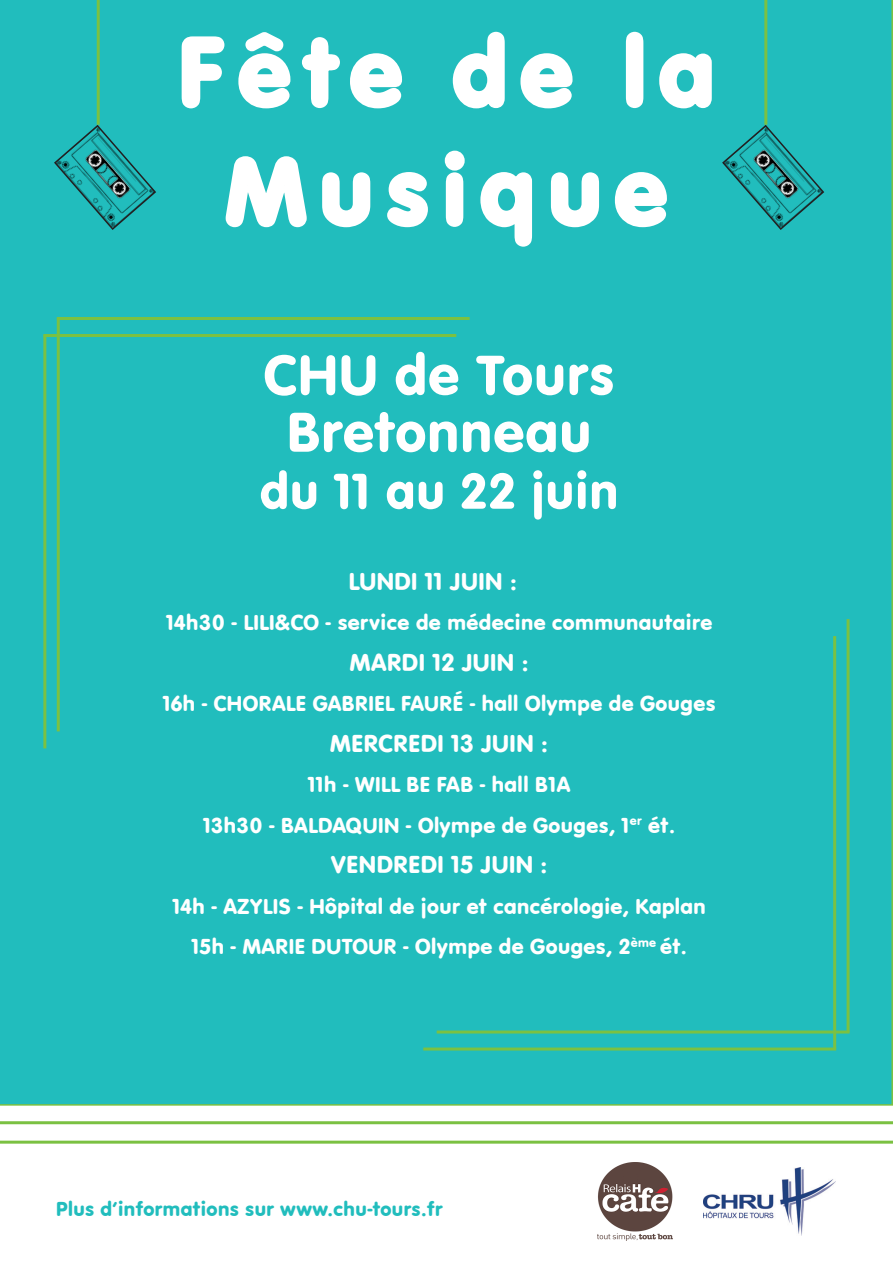
<style>
.page{position:relative;width:893px;height:1263px;background:#fff}
.page>*{position:absolute;margin:0;border:0;box-sizing:border-box;transform-origin:0 0}
.t1{font:99px "VAG Rundschrift D";letter-spacing:.13em;color:#fff}
.t2{font:58.5px "VAG Rundschrift D";letter-spacing:.02em;color:#fff}
.t3{font:52.5px "VAG Rundschrift D";letter-spacing:.02em;color:#fff}
.t4{font:25.5px "VAG Rundschrift D";letter-spacing:.02em;color:#fff}
.t5{font:22.5px "VAG Rundschrift D";letter-spacing:.02em;color:#fff}
.t6{font:21px "VAG Rundschrift D";letter-spacing:.02em;color:#21bdbd}
.s1{font-size:102px}
</style>
<div class="page">
<div style="left:0;top:0;width:893px;height:1106px;background:#21bdbd"></div>
<svg style="left:180px;top:34px;width:47px;height:77px;background:#4cc9c9"></svg>
<svg style="left:237px;top:30px;width:55px;height:80px"></svg>
<svg style="left:300px;top:35px;width:42px;height:75px;background:#47c8c8"></svg>
<svg style="left:348px;top:52px;width:56px;height:58px"></svg>
<svg style="left:451px;top:30px;width:56px;height:80px;background:#4dcaca"></svg>
<svg style="left:519px;top:52px;width:55px;height:58px"></svg>
<svg style="left:624px;top:30px;width:21px;height:80px"></svg>
<svg style="left:658px;top:51px;width:56px;height:59px"></svg>
<svg style="left:224px;top:154px;width:85px;height:75px;background:#4dcaca"></svg>
<svg style="left:321px;top:170px;width:51px;height:59px"></svg>
<svg style="left:385px;top:171px;width:45px;height:58px"></svg>
<svg style="left:443px;top:149px;width:23px;height:80px"></svg>
<svg style="left:479px;top:170px;width:55px;height:79px"></svg>
<svg style="left:549px;top:170px;width:52px;height:59px"></svg>
<svg style="left:613px;top:171px;width:55px;height:58px"></svg>
<img style="left:704px;top:1167px;width:131px;height:69px">
<img style="left:597px;top:1163px;width:76px;height:77px">
<hr style="left:437px;top:1030px;width:413px;height:3px;background:#7bc142">
<hr style="left:847px;top:619px;width:3px;height:413px;background:#7bc142">
<hr style="left:423px;top:1047px;width:413px;height:3px;background:#7bc142">
<hr style="left:833px;top:636px;width:3px;height:413px;background:#7bc142">
<hr style="left:43px;top:334px;width:413px;height:3px;background:#7bc142">
<hr style="left:43px;top:335px;width:3px;height:413px;background:#7bc142">
<hr style="left:57px;top:317px;width:413px;height:3px;background:#7bc142">
<hr style="left:57px;top:318px;width:3px;height:413px;background:#7bc142">
<svg style="left:721px;top:124px;width:104px;height:107px;background:#2aa"></svg>
<svg style="left:53px;top:124px;width:104px;height:107px;background:#2aa"></svg>
<hr style="left:97px;top:0;width:3px;height:125px;background:#7bc142">
<hr style="left:764px;top:0;width:3px;height:125px;background:#7bc142">
<hr style="left:0;top:1141px;width:893px;height:3px;background:#7bc142">
<hr style="left:0;top:1121px;width:893px;height:3px;background:#7bc142">
<p class="t1" style="left:178px;top:15px;width:538px"><span class="s1">F</span>ête de la</p>
<p class="t1" style="left:226px;top:134px;width:442px">Musique</p>
<p class="t2" style="left:264px;top:341px;width:352px">CHU de Tours</p>
<p class="t2" style="left:287px;top:398px;width:306px">Bretonneau</p>
<p class="t3" style="left:260px;top:461px;width:360px">du 11 au 22 juin</p>
<p class="t4" style="left:349px;top:566px;width:170px">LUNDI 11 JUIN :</p>
<p class="t5" style="left:166px;top:610px;width:548px">14h30 - LILI&amp;CO - service de médecine communautaire</p>
<p class="t4" style="left:350px;top:647px;width:180px">MARDI 12 JUIN :</p>
<p class="t5" style="left:163px;top:691px;width:554px">16h - CHORALE GABRIEL FAURÉ - hall Olympe de Gouges</p>
<p class="t4" style="left:330px;top:728px;width:219px">MERCREDI 13 JUIN :</p>
<p class="t5" style="left:308px;top:772px;width:264px">11h - WILL BE FAB - hall B1A</p>
<p class="t5" style="left:203px;top:812px;width:473px">13h30 - BALDAQUIN - Olympe de Gouges, 1<sup>er</sup> ét.</p>
<p class="t4" style="left:331px;top:850px;width:218px">VENDREDI 15 JUIN :</p>
<p class="t5" style="left:172px;top:893px;width:535px">14h - AZYLIS - Hôpital de jour et cancérologie, Kaplan</p>
<p class="t5" style="left:192px;top:934px;width:497px">15h - MARIE DUTOUR - Olympe de Gouges, 2<sup>ème</sup> ét.</p>
<p class="t6" style="left:56px;top:1196px;width:388px">Plus d’informations sur www.chu-tours.fr</p>
</div>
